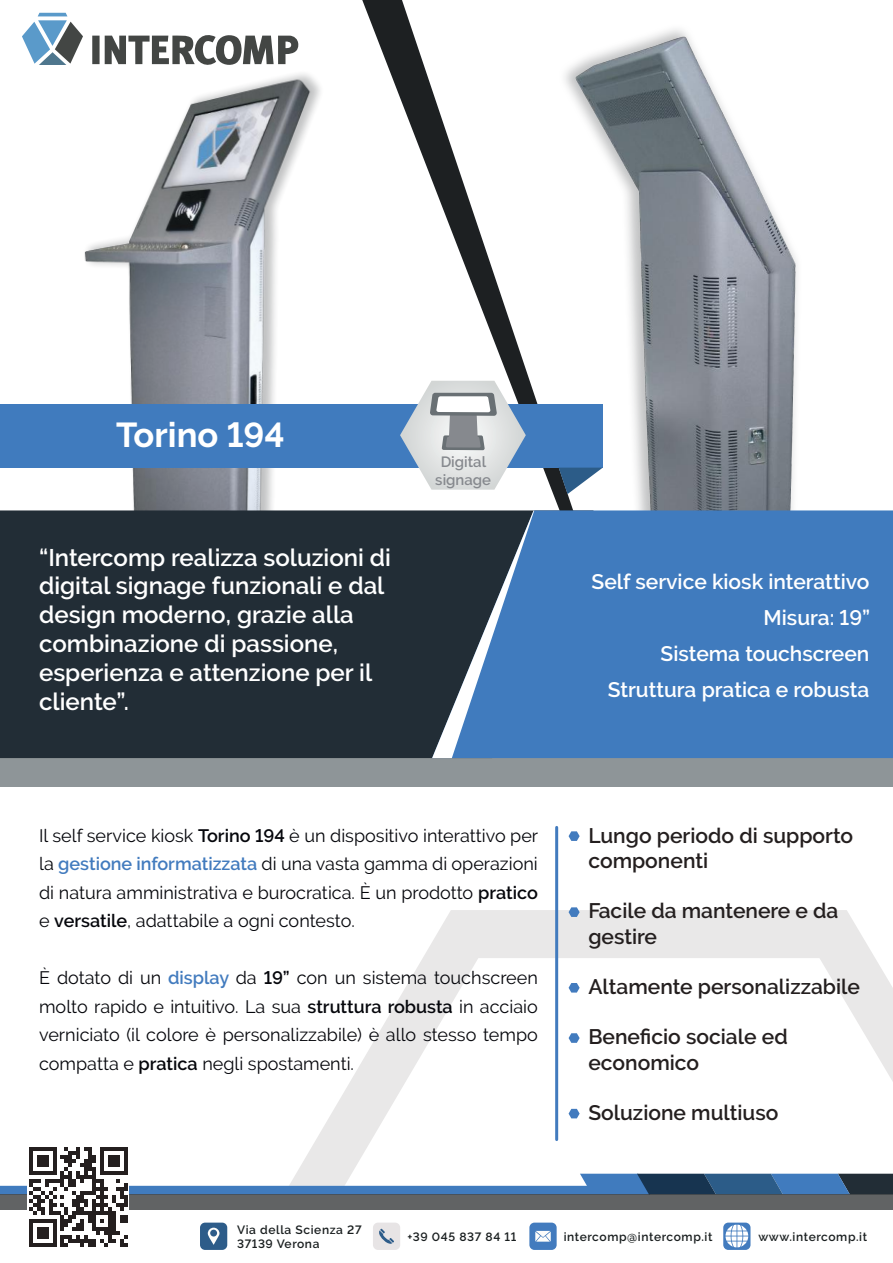
<style>
.page{position:relative;width:893px;height:1263px;background:#fff}
.page>*{position:absolute;margin:0;border:0;box-sizing:border-box;transform-origin:0 0}
.t1{font:700 34.5px "Raleway";color:#fff}
.t2{font:600 24px/28.8px "Raleway";color:#fff}
.t3{font:600 21px/25.2px "Raleway";color:#241f1f}
.t4{font:600 21px/36px "Raleway";color:#fff;text-align:right}
.t5{font:18px/28.5px "Raleway";color:#05060b;text-align:justify}
.t6{font:600 14.85px/17.9px "Raleway";color:#86898e;text-align:center}
.t7{font:600 12px/14.4px "Raleway";letter-spacing:.05em;color:#191e1f}
.s1{font-weight:600}
.s2{font-weight:600;color:#427bbe}
</style>
<div class="page">
<img style="left:588px;top:29px;width:210px;height:481px">
<img style="left:84px;top:73px;width:223px;height:437px">
<svg style="left:307px;top:0;width:281px;height:510px"></svg>
<svg style="left:312px;top:868px;width:581px;height:279px"></svg>
<hr style="left:555px;top:827px;width:3px;height:312px;background:#427bbe">
<div style="left:0;top:727px;width:893px;height:60px;background:#8e9598"></div>
<div style="left:0;top:510px;width:432px;height:248px;background:#222d36"></div>
<div style="left:534px;top:510px;width:359px;height:248px;background:#407bbe"></div>
<svg style="left:432px;top:510px;width:102px;height:248px"></svg>
<svg style="left:569px;top:831px;width:11px;height:10px"></svg>
<svg style="left:569px;top:907px;width:11px;height:10px"></svg>
<svg style="left:569px;top:983px;width:11px;height:9px"></svg>
<svg style="left:569px;top:1033px;width:11px;height:10px"></svg>
<svg style="left:569px;top:1109px;width:11px;height:9px"></svg>
<div style="left:0;top:404px;width:603px;height:64px;background:#407bbe"></div>
<svg style="left:559px;top:468px;width:44px;height:26px"></svg>
<svg style="left:92px;top:35px;width:206px;height:30px"></svg>
<svg style="left:22px;top:13px;width:61px;height:52px"></svg>
<div style="left:373px;top:1222px;width:27px;height:28px;background:#e7e4e5;border-radius:5px"></div>
<div style="left:529px;top:1222px;width:28px;height:28px;background:#427bbe;border-radius:5px"></div>
<div style="left:200px;top:1222px;width:27px;height:28px;background:#2d5c89;border-radius:5px"></div>
<svg style="left:723px;top:1222px;width:27px;height:28px"></svg>
<svg style="left:0;top:1147px;width:893px;height:100px"></svg>
<svg style="left:400px;top:381px;width:126px;height:109px"></svg>
<h1 class="t1" style="left:116px;top:415px;width:170px">Torino 194</h1>
<h2 class="t2" style="left:39px;top:543px;width:353px">“Intercomp realizza soluzioni di digital signage funzionali e dal design moderno, grazie alla combinazione di passione, esperienza e attenzione per il cliente”.</h2>
<p class="t6" style="left:435px;top:453px;width:57px">Digital signage</p>
<p class="t4" style="left:592px;top:563px;width:280px">Self service kiosk interattivo<br>Misura: 19”<br>Sistema touchscreen<br>Struttura pratica e robusta</p>
<p class="t5" style="left:39px;top:821px;width:501px">Il self service kiosk <span class="s1">Torino 194</span> è un dispositivo interattivo per la <span class="s2">gestione informatizzata</span> di una vasta gamma di operazioni di natura amministrativa e burocratica. È un prodotto <span class="s1">pratico </span>e <span class="s1">versatile</span>, adattabile a ogni contesto.</p>
<p class="t5" style="left:39px;top:964px;width:500px">È dotato di un <span class="s2">display</span> da <span class="s1">19”</span> con un sistema touchscreen molto rapido e intuitivo. La sua <span class="s1">struttura robusta</span> in acciaio verniciato (il colore è personalizzabile) è allo stesso tempo compatta e <span class="s1">pratica</span> negli spostamenti.</p>
<p class="t3" style="left:588px;top:823px;width:266px">Lungo periodo di supporto componenti</p>
<p class="t3" style="left:588px;top:898px;width:252px">Facile da mantenere e da gestire</p>
<p class="t3" style="left:588px;top:974px;width:273px">Altamente personalizzabile</p>
<p class="t3" style="left:588px;top:1024px;width:201px">Beneficio sociale ed economico</p>
<p class="t3" style="left:588px;top:1100px;width:192px">Soluzione multiuso</p>
<p class="t7" style="left:237px;top:1222px;width:126px">Via della Scienza 27<br>37139 Verona</p>
<p class="t7" style="left:407px;top:1229px;width:110px">+39 045 837 84 11</p>
<p class="t7" style="left:564px;top:1229px;width:150px">intercomp@intercomp.it</p>
<p class="t7" style="left:758px;top:1229px;width:110px">www.intercomp.it</p>
</div>
